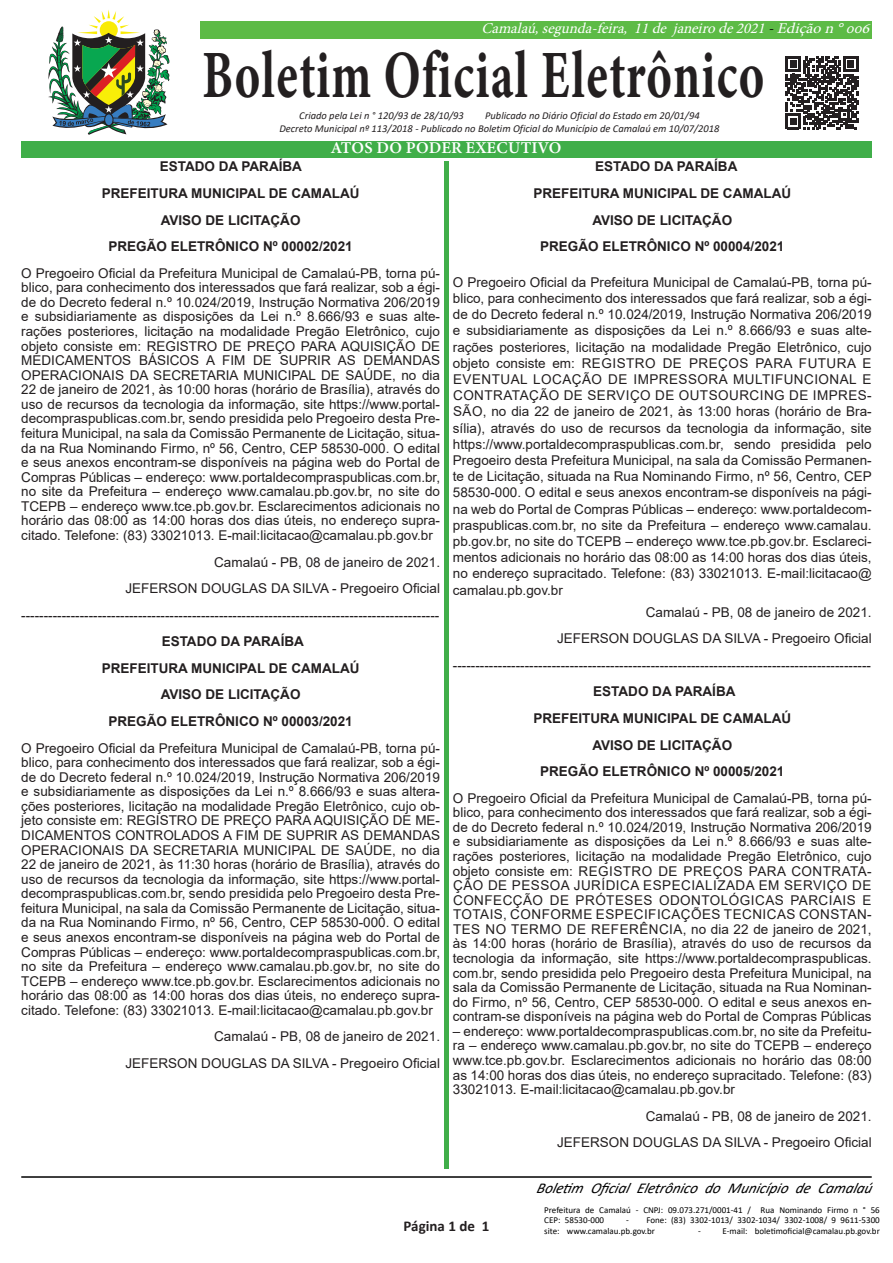
<style>
.page{position:relative;width:893px;height:1263px;background:#fff}
.page>*{position:absolute;margin:0;border:0;box-sizing:border-box;transform-origin:0 0}
.t1{font:67.65px "Minion Variable Concept";letter-spacing:.025em;color:#231f20;scale:.71 1}
.t2{font:16.5px "Minion Variable Concept";letter-spacing:.01em;color:#fff}
.t3{font:italic 15px "Minion Pro";color:#fff}
.t4{font:italic 15px "Calibri";color:#000}
.t5{font:700 15px "Calibri";color:#231f20}
.Normal__Web{font:13.5px/14.5px "Arial";color:#231f20;text-align:justify}
.No_Spacing{font:13.5px/16.2px "Arial";color:#231f20;text-align:justify}
.Normal__Web-2{font:700 13.5px "Arial";color:#231f20}
.t6{font:italic 10.5px "Calibri";color:#231f20}
.t7{font:9px/10.5px "Calibri";color:#000}
.s1{color:#000}
</style>
<div class="page">
<div style="left:21px;top:21px;width:851px;height:17px;background:#5dbb46"></div>
<hr style="left:21px;top:1176px;width:851px;height:2px;background:#000">
<div style="left:444px;top:48px;width:5px;height:1121px;background:#40ae49"></div>
<div style="left:19px;top:9px;width:181px;height:132px;background:#fff"></div>
<div style="left:425px;top:40px;width:38px;height:121px;background:#fff"></div>
<svg style="left:48px;top:10px;width:122px;height:125px"></svg>
<svg style="left:104px;top:113px;width:10px;height:14px"></svg>
<div style="left:105px;top:114px;width:8px;height:11px;background:#377dc1;border-radius:50%"></div>
<div style="left:21px;top:141px;width:851px;height:16px;background:#40ae49"></div>
<svg style="left:786px;top:56px;width:72px;height:73px"></svg>
<p class="t3" style="left:481px;top:18px;width:394px">Camalaú,segunda-feira, 11de j aneirode2021<span class="s1">-</span>Ediçãon°006</p>
<p class="t1" style="left:202px;top:28px;width:793px">Boletim Oficial Eletrônico</p>
<p class="t6" style="left:299px;top:108px;width:166px">Criado pela Lei n ° 120/93 de 28/10/93</p>
<p class="t6" style="left:485px;top:108px;width:216px">Publicado no Diário Oficial do Estado em 20/01/94</p>
<p class="t6" style="left:279px;top:121px;width:442px">Decreto Municipal nº 113/2018 - Publicado no Boletim Oficial do Município de Camalaú em 10/07/2018</p>
<p class="t2" style="left:332px;top:136px;width:231px">ATOS DO PODER EXECUTIVO</p>
<p class="Normal__Web-2" style="left:160px;top:157px;width:144px">ESTADO DA PARAÍBA</p>
<p class="Normal__Web-2" style="left:102px;top:184px;width:259px">PREFEITURA MUNICIPAL DE CAMALAÚ</p>
<p class="Normal__Web-2" style="left:161px;top:210px;width:141px">AVISO DE LICITAÇÃO</p>
<p class="Normal__Web-2" style="left:109px;top:237px;width:246px">PREGÃO ELETRÔNICO Nº 00002/2021</p>
<p class="Normal__Web" style="left:21px;top:266px;width:420px">O Pregoeiro Oficial da Prefeitura Municipal de Camalaú-PB, torna pú&shy;blico, para conhecimento dos interessados que fará realizar, sob a égi&shy;de do Decreto federal n.º 10.024/2019, Instrução Normativa 206/2019 e subsidiariamente as disposições da Lei n.º 8.666/93 e suas alte&shy;rações posteriores, licitação na modalidade Pregão Eletrônico, cujo objeto consiste em: REGISTRO DE PREÇO PARA AQUISIÇÃO DE MEDICAMENTOS BÁSICOS A FIM DE SUPRIR AS DEMANDAS OPERACIONAIS DA SECRETARIA MUNICIPAL DE SAÚDE, no dia 22 de janeiro de 2021, às 10:00 horas (horário de Brasília), através do uso de recursos da tecnologia da informação, site https://www.portal&shy;decompraspublicas.com.br, sendo presidida pelo Pregoeiro desta Pre&shy;feitura Municipal, na sala da Comissão Permanente de Licitação, situa&shy;da na Rua Nominando Firmo, nº 56, Centro, CEP 58530-000. O edital e seus anexos encontram-se disponíveis na página web do Portal de Compras Públicas – endereço: www.portaldecompraspublicas.com.br, no site da Prefeitura – endereço www.camalau.pb.gov.br, no site do TCEPB – endereço www.tce.pb.gov.br. Esclarecimentos adicionais no horário das 08:00 as 14:00 horas dos dias úteis, no endereço supra&shy;citado. Telefone: (83) 33021013. E-mail:licitacao@camalau.pb.gov.br</p>
<p class="Normal__Web" style="left:214px;top:554px;width:227px">Camalaú - PB, 08 de janeiro de 2021.</p>
<p class="Normal__Web" style="left:125px;top:581px;width:316px">JEFERSON DOUGLAS DA SILVA - Pregoeiro Oficial</p>
<p class="Normal__Web" style="left:21px;top:608px;width:420px">---------------------------------------------------------------------------------------------</p>
<p class="Normal__Web-2" style="left:162px;top:632px;width:144px">ESTADO DA PARAÍBA</p>
<p class="Normal__Web-2" style="left:102px;top:659px;width:259px">PREFEITURA MUNICIPAL DE CAMALAÚ</p>
<p class="Normal__Web-2" style="left:161px;top:685px;width:141px">AVISO DE LICITAÇÃO</p>
<p class="Normal__Web-2" style="left:109px;top:712px;width:246px">PREGÃO ELETRÔNICO Nº 00003/2021</p>
<p class="Normal__Web" style="left:21px;top:740px;width:420px">O Pregoeiro Oficial da Prefeitura Municipal de Camalaú-PB, torna pú&shy;blico, para conhecimento dos interessados que fará realizar, sob a égi&shy;de do Decreto federal n.º 10.024/2019, Instrução Normativa 206/2019 e subsidiariamente as disposições da Lei n.º 8.666/93 e suas altera&shy;ções posteriores, licitação na modalidade Pregão Eletrônico, cujo ob&shy;jeto consiste em: REGISTRO DE PREÇO PARA AQUISIÇÃO DE ME-DICAMENTOS CONTROLADOS A FIM DE SUPRIR AS DEMANDAS OPERACIONAIS DA SECRETARIA MUNICIPAL DE SAÚDE, no dia 22 de janeiro de 2021, às 11:30 horas (horário de Brasília), através do uso de recursos da tecnologia da informação, site https://www.portal&shy;decompraspublicas.com.br, sendo presidida pelo Pregoeiro desta Pre&shy;feitura Municipal, na sala da Comissão Permanente de Licitação, situa&shy;da na Rua Nominando Firmo, nº 56, Centro, CEP 58530-000. O edital e seus anexos encontram-se disponíveis na página web do Portal de Compras Públicas – endereço: www.portaldecompraspublicas.com.br, no site da Prefeitura – endereço www.camalau.pb.gov.br, no site do TCEPB – endereço www.tce.pb.gov.br. Esclarecimentos adicionais no horário das 08:00 as 14:00 horas dos dias úteis, no endereço supra&shy;citado. Telefone: (83) 33021013. E-mail:licitacao@camalau.pb.gov.br</p>
<p class="Normal__Web" style="left:214px;top:1029px;width:227px">Camalaú - PB, 08 de janeiro de 2021.</p>
<p class="Normal__Web" style="left:125px;top:1056px;width:316px">JEFERSON DOUGLAS DA SILVA - Pregoeiro Oficial</p>
<p class="Normal__Web-2" style="left:595px;top:157px;width:144px">ESTADO DA PARAÍBA</p>
<p class="Normal__Web-2" style="left:533px;top:184px;width:259px">PREFEITURA MUNICIPAL DE CAMALAÚ</p>
<p class="Normal__Web-2" style="left:592px;top:210px;width:141px">AVISO DE LICITAÇÃO</p>
<p class="Normal__Web-2" style="left:540px;top:237px;width:246px">PREGÃO ELETRÔNICO Nº 00004/2021</p>
<p class="No_Spacing" style="left:453px;top:274px;width:421px">O Pregoeiro Oficial da Prefeitura Municipal de Camalaú-PB, torna pú&shy;blico, para conhecimento dos interessados que fará realizar, sob a égi&shy;de do Decreto federal n.º 10.024/2019, Instrução Normativa 206/2019 e subsidiariamente as disposições da Lei n.º 8.666/93 e suas alte&shy;rações posteriores, licitação na modalidade Pregão Eletrônico, cujo objeto consiste em: REGISTRO DE PREÇOS PARA FUTURA E EVENTUAL LOCAÇÃO DE IMPRESSORA MULTIFUNCIONAL E CONTRATAÇÃO DE SERVIÇO DE OUTSOURCING DE IMPRES-SÃO, no dia 22 de janeiro de 2021, às 13:00 horas (horário de Bra&shy;sília), através do uso de recursos da tecnologia da informação, site https://www.portaldecompraspublicas.com.br, sendo presidida pelo Pregoeiro desta Prefeitura Municipal, na sala da Comissão Permanen&shy;te de Licitação, situada na Rua Nominando Firmo, nº 56, Centro, CEP 58530-000. O edital e seus anexos encontram-se disponíveis na pági&shy;na web do Portal de Compras Públicas – endereço: www.portaldecom&shy;praspublicas.com.br, no site da Prefeitura – endereço www.camalau. pb.gov.br, no site do TCEPB – endereço www.tce.pb.gov.br. Esclareci&shy;mentos adicionais no horário das 08:00 as 14:00 horas dos dias úteis, no endereço supracitado. Telefone: (83) 33021013. E-mail:licitacao@ camalau.pb.gov.br</p>
<p class="Normal__Web" style="left:646px;top:605px;width:227px">Camalaú - PB, 08 de janeiro de 2021.</p>
<p class="Normal__Web" style="left:557px;top:631px;width:316px">JEFERSON DOUGLAS DA SILVA - Pregoeiro Oficial</p>
<p class="Normal__Web" style="left:453px;top:658px;width:420px">---------------------------------------------------------------------------------------------</p>
<p class="Normal__Web-2" style="left:593px;top:682px;width:144px">ESTADO DA PARAÍBA</p>
<p class="Normal__Web-2" style="left:533px;top:709px;width:259px">PREFEITURA MUNICIPAL DE CAMALAÚ</p>
<p class="Normal__Web-2" style="left:592px;top:735px;width:141px">AVISO DE LICITAÇÃO</p>
<p class="Normal__Web-2" style="left:540px;top:762px;width:246px">PREGÃO ELETRÔNICO Nº 00005/2021</p>
<p class="Normal__Web" style="left:453px;top:791px;width:420px">O Pregoeiro Oficial da Prefeitura Municipal de Camalaú-PB, torna pú&shy;blico, para conhecimento dos interessados que fará realizar, sob a égi&shy;de do Decreto federal n.º 10.024/2019, Instrução Normativa 206/2019 e subsidiariamente as disposições da Lei n.º 8.666/93 e suas alte&shy;rações posteriores, licitação na modalidade Pregão Eletrônico, cujo objeto consiste em: REGISTRO DE PREÇOS PARA CONTRATA-ÇÃO DE PESSOA JURÍDICA ESPECIALIZADA EM SERVIÇO DE CONFECÇÃO DE PRÓTESES ODONTOLÓGICAS PARCIAIS E TOTAIS, CONFORME ESPECIFICAÇÕES TECNICAS CONSTAN-TES NO TERMO DE REFERÊNCIA, no dia 22 de janeiro de 2021, às 14:00 horas (horário de Brasília), através do uso de recursos da tecnologia da informação, site https://www.portaldecompraspublicas. com.br, sendo presidida pelo Pregoeiro desta Prefeitura Municipal, na sala da Comissão Permanente de Licitação, situada na Rua Nominan&shy;do Firmo, nº 56, Centro, CEP 58530-000. O edital e seus anexos en&shy;contram-se disponíveis na página web do Portal de Compras Públicas</p>
<p class="Normal__Web" style="left:453px;top:1024px;width:420px">– endereço: www.portaldecompraspublicas.com.br, no site da Prefeitu&shy;ra – endereço www.camalau.pb.gov.br, no site do TCEPB – endereço www.tce.pb.gov.br. Esclarecimentos adicionais no horário das 08:00 as 14:00 horas dos dias úteis, no endereço supracitado. Telefone: (83)<br>33021013. E-mail:licitacao@camalau.pb.gov.br</p>
<p class="Normal__Web" style="left:646px;top:1109px;width:227px">Camalaú - PB, 08 de janeiro de 2021.</p>
<p class="Normal__Web" style="left:557px;top:1135px;width:316px">JEFERSON DOUGLAS DA SILVA - Pregoeiro Oficial</p>
<p class="t5" style="left:404px;top:1215px;width:87px">Página 1 de 1</p>
<p class="t4" style="left:536px;top:1178px;width:342px">Boletim Oficial Eletrônico do Município de Camalaú</p>
<p class="t7" style="left:544px;top:1204px;width:337px">Prefeitura de Camalaú - CNPJ: 09.073.271/0001-41 / Rua Nominando Firmo n ° 56<br>CEP: 58530-000</p>
<p class="t7" style="left:544px;top:1214px;width:337px;text-indent:82px">- Fone: (83) 3302-1013/ 3302-1034/ 3302-1008/ 9 9611-5300 site: www.camalau.pb.gov.br</p>
<p class="t7" style="left:698px;top:1225px;width:183px">- E-mail: boletimoficial@camalau.pb.gov.br</p>
</div>
